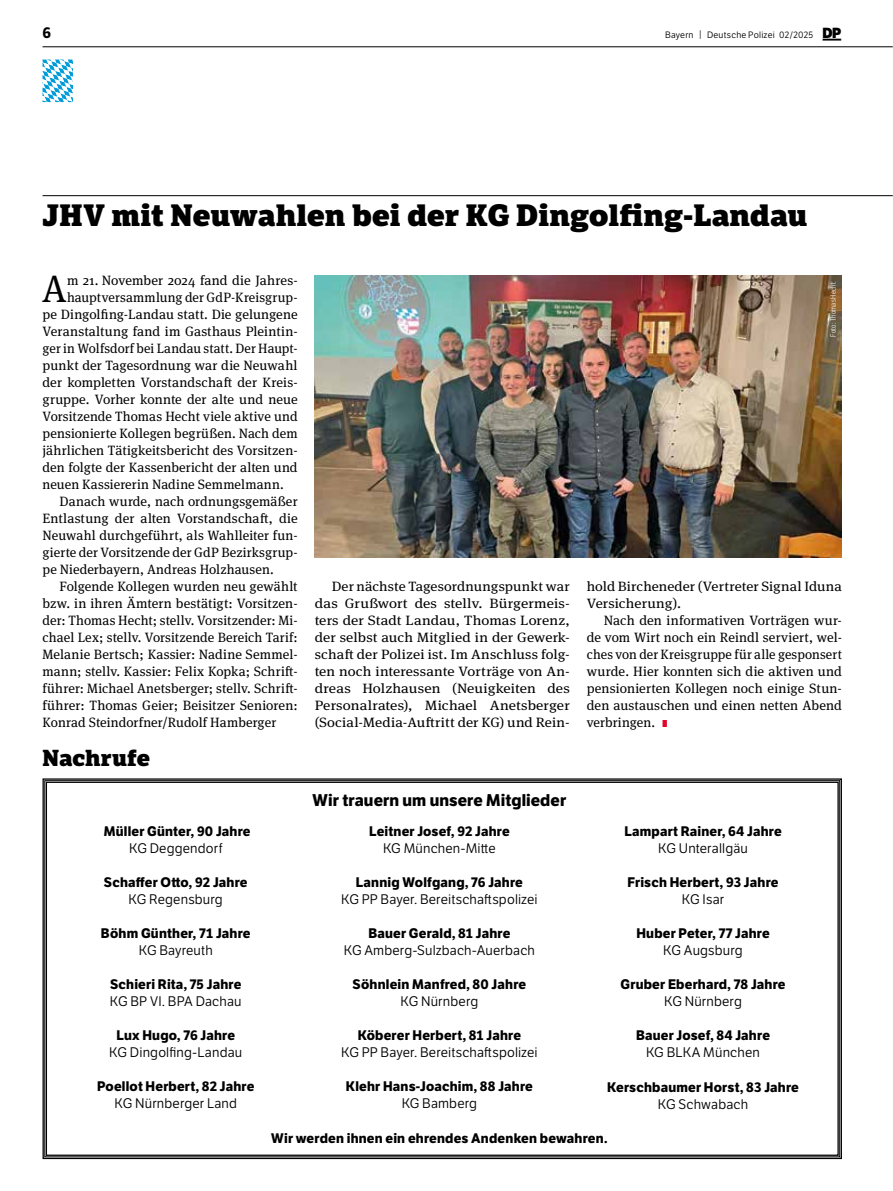
<style>
.page{position:relative;width:893px;height:1191px;background:#fff}
.page>*{position:absolute;margin:0;border:0;box-sizing:border-box;transform-origin:0 0}
.t1{font:38.25px "Meta Serif Pro";color:#000}
.t2{font:800 30px "LFT Etica Sheriff";letter-spacing:.005em;color:#000}
.t3{font:800 22.5px "LFT Etica Sheriff";letter-spacing:.005em;color:#000}
.t4{font:700 16.5px "LFT Etica";letter-spacing:.01em;color:#000}
.t5{font:700 15px "LFT Etica";color:#000}
.t6{font:13.5px/17px "Meta Serif Pro";letter-spacing:.01em;color:#000;text-align:justify}
.t7{font:700 13.5px "LFT Etica";letter-spacing:.015em;color:#000}
.t8{font:13.5px/17px "Meta Serif Pro";letter-spacing:.01em;color:#000;text-align:justify;scale:1.07 1}
.t9{font:13.5px "LFT Etica Bk";letter-spacing:.015em;color:#000}
.t10{font:13.5px/17px "Meta Serif Pro";letter-spacing:.01em;color:#000;scale:1.08 1}
.t11{font:9px "LFT Etica Bk";letter-spacing:.025em;color:#000}
.t12{font:300 7.5px "LFT Etica Condensed";letter-spacing:.025em;color:#fff}
.s1{font-size:9.3px}
.s2{font-family:"LFT Etica XB";font-size:14.25px}
.s3{font-family:"LFT Etica XB";font-size:9.75px;color:#e40428}
</style>
<div class="page">
<hr style="left:43px;top:195px;width:850px;height:1px;background:#000">
<hr style="left:43px;top:47px;width:850px;height:1px;background:#000">
<svg style="left:822px;top:39px;width:19px;height:2px"></svg>
<svg style="left:43px;top:60px;width:30px;height:42px"></svg>
<img style="left:315px;top:275px;width:527px;height:282px">
<svg style="left:42px;top:778px;width:800px;height:381px"></svg>
<p class="t5" style="left:43px;top:23px;width:10px">6</p>
<p class="t11" style="left:665px;top:29px;width:178px">Bayern <span class="s1">|</span> Deutsche Polizei 02/2025 <span class="s2">DP</span></p>
<h2 class="t2" style="left:43px;top:197px;width:766px">JHV mit Neuwahlen bei der KG Dingolfing-Landau</h2>
<h1 class="t1" style="left:42px;top:261px;width:27px">A</h1>
<p class="t6" style="left:67px;top:271px;width:232px">m 21. November 2024 fand die Jahres-</p>
<p class="t6" style="left:67px;top:288px;width:232px">hauptversammlung der GdP-Kreisgrup-</p>
<p class="t6" style="left:43px;top:305px;width:257px">pe Dingolfing-Landau statt. Die gelungene</p>
<p class="t6" style="left:43px;top:322px;width:257px">Veranstaltung fand im Gasthaus Pleintin-</p>
<p class="t6" style="left:43px;top:339px;width:257px">ger in Wolfsdorf bei Landau statt. Der Haupt-</p>
<p class="t6" style="left:43px;top:356px;width:257px">punkt der Tagesordnung war die Neuwahl</p>
<p class="t6" style="left:43px;top:373px;width:257px">der kompletten Vorstandschaft der Kreis-</p>
<p class="t6" style="left:43px;top:390px;width:257px">gruppe. Vorher konnte der alte und neue</p>
<p class="t6" style="left:43px;top:407px;width:257px">Vorsitzende Thomas Hecht viele aktive und</p>
<p class="t6" style="left:43px;top:424px;width:257px">pensionierte Kollegen begrüßen. Nach dem</p>
<p class="t6" style="left:43px;top:441px;width:257px">jährlichen Tätigkeitsbericht des Vorsitzen-</p>
<p class="t6" style="left:43px;top:458px;width:257px">den folgte der Kassenbericht der alten und</p>
<p class="t6" style="left:43px;top:475px;width:243px">neuen Kassiererin Nadine Semmelmann.</p>
<p class="t6" style="left:60px;top:492px;width:240px">Danach wurde, nach ordnungsgemäßer</p>
<p class="t6" style="left:43px;top:509px;width:257px">Entlastung der alten Vorstandschaft, die</p>
<p class="t6" style="left:43px;top:526px;width:257px">Neuwahl durchgeführt, als Wahlleiter fun-</p>
<p class="t6" style="left:43px;top:543px;width:257px">gierte der Vorsitzende der GdP Bezirksgrup-</p>
<p class="t6" style="left:43px;top:560px;width:233px">pe Niederbayern, Andreas Holzhausen.</p>
<p class="t6" style="left:60px;top:577px;width:240px">Folgende Kollegen wurden neu gewählt</p>
<p class="t6" style="left:43px;top:594px;width:257px">bzw. in ihren Ämtern bestätigt: Vorsitzen-</p>
<p class="t6" style="left:43px;top:611px;width:257px">der: Thomas Hecht; stellv. Vorsitzender: Mi-</p>
<p class="t6" style="left:43px;top:628px;width:257px">chael Lex; stellv. Vorsitzende Bereich Tarif:</p>
<p class="t6" style="left:43px;top:645px;width:257px">Melanie Bertsch; Kassier: Nadine Semmel-</p>
<p class="t6" style="left:43px;top:662px;width:257px">mann; stellv. Kassier: Felix Kopka; Schrift-</p>
<p class="t6" style="left:43px;top:679px;width:257px">führer: Michael Anetsberger; stellv. Schrift-</p>
<p class="t6" style="left:43px;top:696px;width:257px">führer: Thomas Geier; Beisitzer Senioren:</p>
<p class="t6" style="left:43px;top:713px;width:235px">Konrad Steindorfner/Rudolf Hamberger</p>
<h3 class="t3" style="left:43px;top:744px;width:109px">Nachrufe</h3>
<p class="t7" style="left:104px;top:823px;width:148px">Müller Günter, 90 Jahre</p>
<p class="t9" style="left:129px;top:840px;width:95px">KG Deggendorf</p>
<p class="t7" style="left:104px;top:874px;width:145px">Schaffer Otto, 92 Jahre</p>
<p class="t9" style="left:129px;top:891px;width:96px">KG Regensburg</p>
<p class="t7" style="left:101px;top:925px;width:151px">Böhm Günther, 71 Jahre</p>
<p class="t9" style="left:139px;top:942px;width:76px">KG Bayreuth</p>
<p class="t7" style="left:110px;top:976px;width:133px">Schieri Rita, 75 Jahre</p>
<p class="t9" style="left:110px;top:993px;width:133px">KG BP VI. BPA Dachau</p>
<p class="t7" style="left:116px;top:1027px;width:120px">Lux Hugo, 76 Jahre</p>
<p class="t9" style="left:109px;top:1044px;width:134px">KG Dingolfing-Landau</p>
<p class="t7" style="left:97px;top:1078px;width:159px">Poellot Herbert, 82 Jahre</p>
<p class="t9" style="left:114px;top:1095px;width:124px">KG Nürnberger Land</p>
<p class="t12" style="left:829px;top:336px;width:56px;rotate:-90deg">Foto: Thomas Hecht</p>
<p class="t8" style="left:315px;top:577px;width:240px;text-indent:17px">Der nächste Tagesordnungspunkt war das Grußwort des stellv. Bürgermeis&shy;ters der Stadt Landau, Thomas Lorenz, der selbst auch Mitglied in der Gewerk&shy;schaft der Polizei ist. Im Anschluss folg&shy;ten noch interessante Vorträge von An&shy;dreas Holzhausen (Neuigkeiten des Personalrates), Michael Anetsberger (Social-Media-Auftritt der KG) und Rein-</p>
<p class="t10" style="left:587px;top:577px;width:238px">hold Bircheneder (Vertreter Signal Iduna<br>Versicherung).</p>
<p class="t6" style="left:587px;top:611px;width:257px;text-indent:17px">Nach den informativen Vorträgen wur&shy;de vom Wirt noch ein Reindl serviert, wel&shy;ches von der Kreisgruppe für alle gesponsert wurde. Hier konnten sich die aktiven und pensionierten Kollegen noch einige Stun&shy;den austauschen und einen netten Abend verbringen. <span class="s3">I</span></p>
<p class="t4" style="left:313px;top:790px;width:255px">Wir trauern um unsere Mitglieder</p>
<p class="t7" style="left:369px;top:823px;width:142px">Leitner Josef, 92 Jahre</p>
<p class="t9" style="left:383px;top:840px;width:114px">KG München-Mitte</p>
<p class="t7" style="left:356px;top:874px;width:169px">Lannig Wolfgang, 76 Jahre</p>
<p class="t9" style="left:341px;top:891px;width:198px">KG PP Bayer. Bereitschaftspolizei</p>
<p class="t7" style="left:368px;top:925px;width:143px">Bauer Gerald, 81 Jahre</p>
<p class="t9" style="left:344px;top:942px;width:193px">KG Amberg-Sulzbach-Auerbach</p>
<p class="t7" style="left:353px;top:976px;width:175px">Söhnlein Manfred, 80 Jahre</p>
<p class="t9" style="left:400px;top:993px;width:79px">KG Nürnberg</p>
<p class="t7" style="left:358px;top:1027px;width:165px">Köberer Herbert, 81 Jahre</p>
<p class="t9" style="left:341px;top:1044px;width:198px">KG PP Bayer. Bereitschaftspolizei</p>
<p class="t7" style="left:346px;top:1078px;width:188px">Klehr Hans-Joachim, 88 Jahre</p>
<p class="t9" style="left:402px;top:1095px;width:77px">KG Bamberg</p>
<p class="t7" style="left:624px;top:823px;width:159px">Lampart Rainer, 64 Jahre</p>
<p class="t9" style="left:658px;top:840px;width:91px">KG Unterallgäu</p>
<p class="t7" style="left:628px;top:874px;width:152px">Frisch Herbert, 93 Jahre</p>
<p class="t9" style="left:682px;top:891px;width:44px">KG Isar</p>
<p class="t7" style="left:636px;top:925px;width:135px">Huber Peter, 77 Jahre</p>
<p class="t9" style="left:663px;top:942px;width:81px">KG Augsburg</p>
<p class="t7" style="left:620px;top:976px;width:167px">Gruber Eberhard, 78 Jahre</p>
<p class="t9" style="left:664px;top:993px;width:79px">KG Nürnberg</p>
<p class="t7" style="left:636px;top:1027px;width:135px">Bauer Josef, 84 Jahre</p>
<p class="t9" style="left:646px;top:1045px;width:115px">KG BLKA München</p>
<p class="t7" style="left:607px;top:1078px;width:193px">Kerschbaumer Horst, 83 Jahre</p>
<p class="t9" style="left:658px;top:1096px;width:92px">KG Schwabach</p>
<p class="t7" style="left:271px;top:1129px;width:338px">Wir werden ihnen ein ehrendes Andenken bewahren.</p>
</div>
